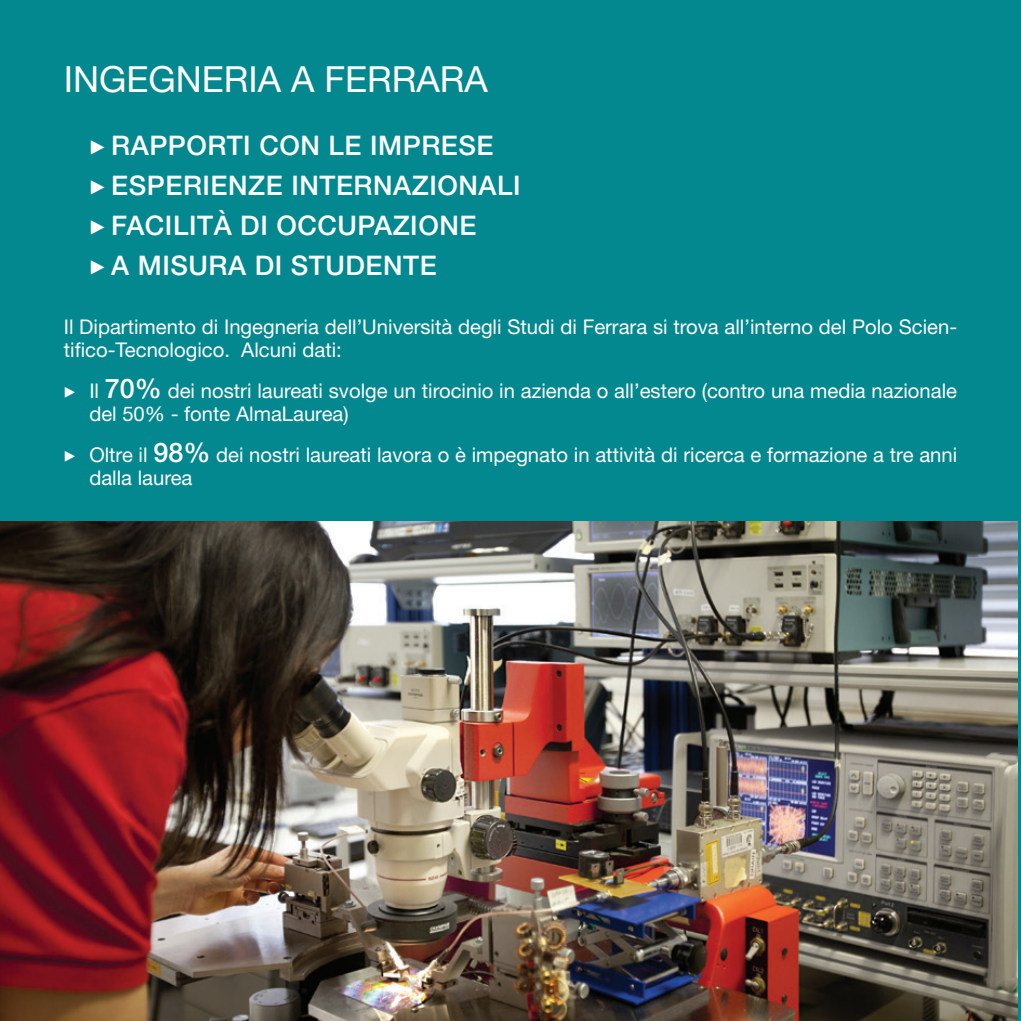
<style>
.page{position:relative;width:1021px;height:1021px;background:#fff}
.page>*{position:absolute;margin:0;border:0;box-sizing:border-box;transform-origin:0 0}
.t1{font:36px "Helvetica Neue";color:#fff}
.t2{font:500 27px/40.1px "Helvetica Neue";letter-spacing:.02em;color:#fff}
.t3{font:20.25px/22.5px "Helvetica Neue";color:#fff}
.s1{font-family:"Source Sans Pro";font-weight:400}
.s2{font-family:"Source Sans Pro"}
.s3{font-weight:500;font-size:27px}
</style>
<div class="page">
<div style="left:0;top:0;width:1020px;height:1020px;background:#03888f"></div>
<img style="left:0;top:521px;width:1017px;height:499px">
<h1 class="t1" style="left:64px;top:58px;width:425px">INGEGNERIA A FERRARA</h1>
<h2 class="t2" style="left:89px;top:125px;width:433px"><span class="s1">▶</span> RAPPORTI CON LE IMPRESE<br><span class="s1">▶</span> ESPERIENZE INTERNAZIONALI <span class="s1">▶</span> FACILITÀ DI OCCUPAZIONE<br><span class="s1">▶</span> A MISURA DI STUDENTE</h2>
<p class="t3" style="left:64px;top:315px;width:894px">Il Dipartimento di Ingegneria dell’Università degli Studi di Ferrara si trova all’interno del Polo Scien&shy;tifico-Tecnologico. Alcuni dati:</p>
<p class="t3" style="left:89px;top:379px;width:869px;text-indent:-26px"><span class="s2">▶</span> Il <span class="s3">70%</span> dei nostri laureati svolge un tirocinio in azienda o all’estero (contro una media nazionale del 50% - fonte AlmaLaurea)</p>
<p class="t3" style="left:89px;top:443px;width:869px;text-indent:-26px"><span class="s2">▶</span> Oltre il <span class="s3">98%</span> dei nostri laureati lavora o è impegnato in attività di ricerca e formazione a tre anni dalla laurea</p>
</div>
